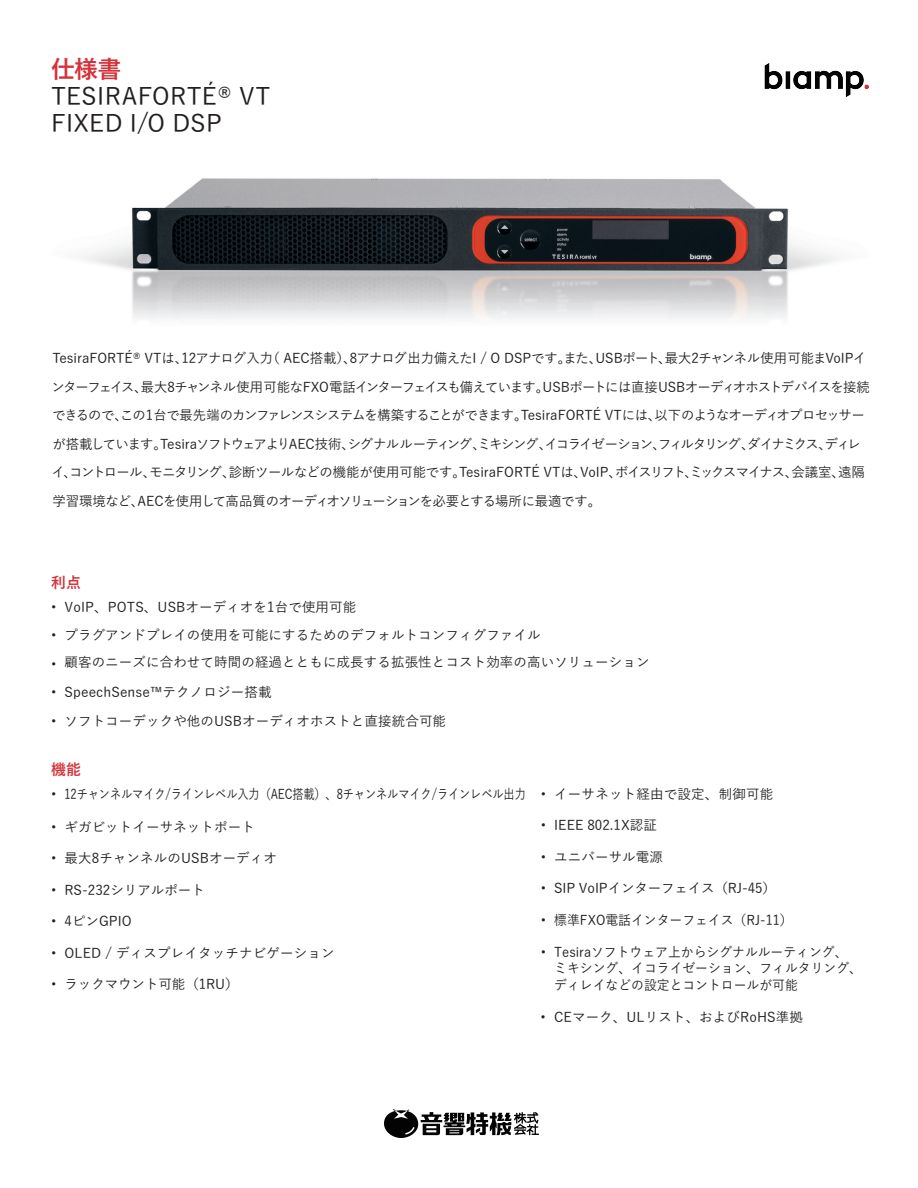
<style>
.page{position:relative;width:918px;height:1188px;background:#fff}
.page>*{position:absolute;margin:0;border:0;box-sizing:border-box;transform-origin:0 0}
.t1{font:500 24px/27px "Yu Gothic";letter-spacing:.015em;color:#231f20}
.t2{font:700 24px "Yu Gothic";color:#d43238}
.t3{font:700 15px "Yu Gothic";color:#d43238}
.t4{font:500 13.5px/28.5px "Yu Gothic";letter-spacing:-.05em;color:#231f20}
.t5{font:500 13.5px/28.5px "Yu Gothic";color:#231f20}
.t6{font:500 13.5px/16.2px "Yu Gothic";color:#231f20;scale:.95 1}
</style>
<div class="page">
<img style="left:385px;top:1110px;width:154px;height:27px">
<img style="left:764px;top:63px;width:105px;height:34px">
<img style="left:83px;top:178px;width:759px;height:141px">
<h1 class="t2" style="left:51px;top:56px;width:72px">仕様書</h1>
<h1 class="t1" style="left:51px;top:80px;width:221px">TESIRAFORTÉ® VT<br>FIXED I/O DSP</h1>
<p class="t4" style="left:51px;top:342px;width:820px">TesiraFORTÉ® VTは、12アナログ入力（ AEC搭載）、8アナログ出力備えたI / O DSPです。また、USBポート、最大2チャンネル使用可能まVoIPインターフェイス、最大8チャンネル使用可能なFXO電話インターフェイスも備えています。USBポートには直接USBオーディオホストデバイスを接続できるので、この1台で最先端のカンファレンスシステムを構築することができます。TesiraFORTÉ VTには、以下のようなオーディオプロセッサーが搭載しています。TesiraソフトウェアよりAEC技術、シグナルルーティング、ミキシング、イコライゼーション、フィルタリング、ダイナミクス、ディレイ、コントロール、モニタリング、診断ツールなどの機能が使用可能です。TesiraFORTÉ VTは、VoIP、ボイスリフト、ミックスマイナス、会議室、遠隔学習環境など、AECを使用して高品質のオーディオソリューションを必要とする場所に最適です。</p>
<p class="t3" style="left:51px;top:574px;width:32px">利点</p>
<p class="t5" style="left:51px;top:591px;width:307px">• VoIP、POTS、USBオーディオを1台で使用可能</p>
<p class="t5" style="left:51px;top:619px;width:491px">• プラグアンドプレイの使用を可能にするためのデフォルトコンフィグファイル•</p>
<p class="t5" style="left:51px;top:676px;width:222px">• SpeechSense™テクノロジー搭載</p>
<p class="t5" style="left:51px;top:705px;width:397px">• ソフトコーデックや他のUSBオーディオホストと直接統合可能</p>
<p class="t3" style="left:51px;top:761px;width:32px">機能</p>
<p class="t5" style="left:51px;top:778px;width:476px">• 12チャンネルマイク/ラインレベル入力（AEC搭載）、8チャンネルマイク/ラインレベル出力</p>
<p class="t5" style="left:51px;top:811px;width:205px">• ギガビットイーサネットポート</p>
<p class="t5" style="left:51px;top:842px;width:228px">• 最大8チャンネルのUSBオーディオ</p>
<p class="t5" style="left:51px;top:874px;width:155px">• RS-232シリアルポート</p>
<p class="t5" style="left:51px;top:905px;width:82px">• 4ピンGPIO</p>
<p class="t5" style="left:51px;top:937px;width:285px">• OLED / ディスプレイタッチナビゲーション</p>
<p class="t5" style="left:51px;top:968px;width:189px">• ラックマウント可能（1RU）</p>
<p class="t5" style="left:65px;top:646px;width:587px">顧客のニーズに合わせて時間の経過とともに成長する拡張性とコスト効率の高いソリューション</p>
<p class="t5" style="left:541px;top:778px;width:234px">• イーサネット経由で設定、制御可能</p>
<p class="t5" style="left:541px;top:809px;width:118px">• IEEE 802.1X認証</p>
<p class="t5" style="left:541px;top:841px;width:124px">• ユニバーサル電源</p>
<p class="t5" style="left:541px;top:872px;width:237px">• SIP VoIPインターフェイス（RJ-45）</p>
<p class="t5" style="left:541px;top:904px;width:253px">• 標準FXO電話インターフェイス（RJ-11）</p>
<p class="t6" style="left:554px;top:942px;width:326px">Tesiraソフトウェア上からシグナルルーティング、ミキシング、イコライゼーション、フィルタリング、ディレイなどの設定とコントロールが可能</p>
<p class="t5" style="left:554px;top:1001px;width:250px">CEマーク、ULリスト、およびRoHS準拠</p>
<p class="t5" style="left:541px;top:936px;width:7px">•</p>
<p class="t5" style="left:541px;top:1001px;width:7px">•</p>
</div>
